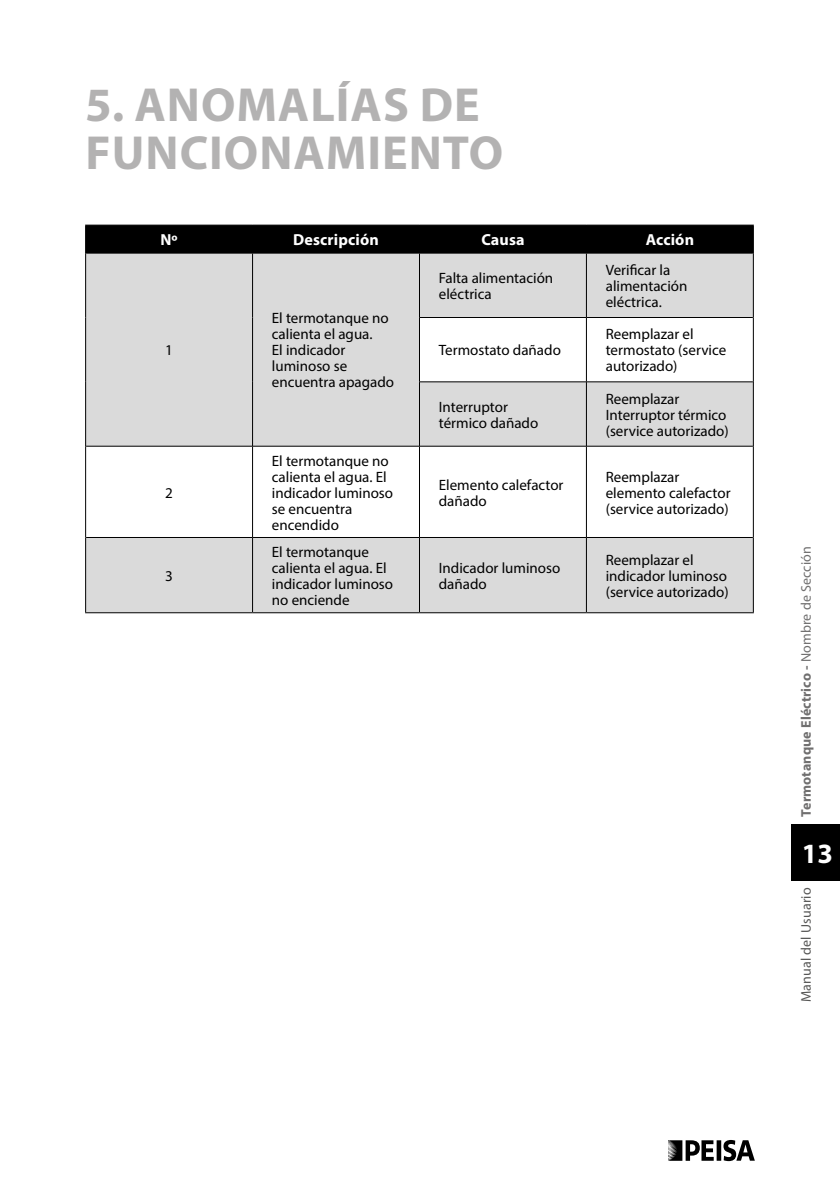
<style>
.page{position:relative;width:840px;height:1191px;background:#fff}
.page>*{position:absolute;margin:0;border:0;box-sizing:border-box;transform-origin:0 0}
.t1{font:700 48px/48px "Myriad Pro";letter-spacing:.02em;color:#b3b2b2}
.t2{font:700 28px "Myriad Pro";color:#fff}
.t3{font:700 16px "Myriad Pro";letter-spacing:.01em;color:#fff}
.t4{font:15px/16px "Myriad Pro";color:#000}
.t5{font:700 14px "Myriad Pro";letter-spacing:.01em;color:#706f6f}
.t6{font:14px "Myriad Pro";letter-spacing:.01em;color:#575756}
.s1{font-weight:400}
</style>
<div class="page">
<div style="left:791px;top:824px;width:48px;height:56px;background:#000"></div>
<svg style="left:668px;top:1140px;width:86px;height:21px"></svg>
<svg style="left:86px;top:254px;width:666px;height:358px;fill:#dadada"></svg>
<hr style="left:86px;top:253px;width:166px;height:1px;background:#000">
<hr style="left:252px;top:253px;width:167px;height:1px;background:#000">
<hr style="left:419px;top:253px;width:167px;height:1px;background:#000">
<hr style="left:586px;top:253px;width:166px;height:1px;background:#000">
<hr style="left:252px;top:253px;width:1px;height:64px;background:#000">
<hr style="left:252px;top:317px;width:1px;height:65px;background:#000">
<hr style="left:252px;top:382px;width:1px;height:64px;background:#000">
<hr style="left:419px;top:253px;width:1px;height:64px;background:#000">
<hr style="left:585px;top:253px;width:1px;height:64px;background:#000">
<hr style="left:419px;top:317px;width:167px;height:1px;background:#000">
<hr style="left:419px;top:318px;width:1px;height:63px;background:#000">
<hr style="left:586px;top:317px;width:166px;height:1px;background:#000">
<hr style="left:585px;top:318px;width:1px;height:63px;background:#000">
<hr style="left:419px;top:381px;width:167px;height:1px;background:#000">
<hr style="left:419px;top:382px;width:1px;height:64px;background:#000">
<hr style="left:586px;top:381px;width:166px;height:1px;background:#000">
<hr style="left:585px;top:382px;width:1px;height:64px;background:#000">
<hr style="left:86px;top:446px;width:166px;height:1px;background:#000">
<hr style="left:252px;top:446px;width:167px;height:1px;background:#000">
<hr style="left:252px;top:446px;width:1px;height:91px;background:#000">
<hr style="left:419px;top:446px;width:167px;height:1px;background:#000">
<hr style="left:419px;top:446px;width:1px;height:91px;background:#000">
<hr style="left:586px;top:446px;width:166px;height:1px;background:#000">
<hr style="left:585px;top:446px;width:1px;height:91px;background:#000">
<hr style="left:86px;top:537px;width:166px;height:1px;background:#000">
<hr style="left:252px;top:537px;width:167px;height:1px;background:#000">
<hr style="left:252px;top:538px;width:1px;height:74px;background:#000">
<hr style="left:419px;top:537px;width:167px;height:1px;background:#000">
<hr style="left:419px;top:538px;width:1px;height:74px;background:#000">
<hr style="left:586px;top:537px;width:166px;height:1px;background:#000">
<hr style="left:585px;top:538px;width:1px;height:74px;background:#000">
<div style="left:85px;top:225px;width:668px;height:28px;background:#000"></div>
<hr style="left:85px;top:253px;width:1px;height:64px;background:#000">
<hr style="left:752px;top:253px;width:1px;height:64px;background:#000">
<hr style="left:85px;top:317px;width:1px;height:65px;background:#000">
<hr style="left:752px;top:317px;width:1px;height:65px;background:#000">
<hr style="left:85px;top:382px;width:1px;height:64px;background:#000">
<hr style="left:752px;top:382px;width:1px;height:64px;background:#000">
<hr style="left:85px;top:446px;width:1px;height:91px;background:#000">
<hr style="left:752px;top:446px;width:1px;height:91px;background:#000">
<hr style="left:85px;top:537px;width:1px;height:75px;background:#000">
<hr style="left:752px;top:537px;width:1px;height:75px;background:#000">
<hr style="left:85px;top:612px;width:167px;height:1px;background:#000">
<hr style="left:252px;top:612px;width:167px;height:1px;background:#000">
<hr style="left:419px;top:612px;width:167px;height:1px;background:#000">
<hr style="left:586px;top:612px;width:167px;height:1px;background:#000">
<h1 class="t1" style="left:85px;top:79px;width:419px">5. ANOMALÍAS DE<br>FUNCIONAMIENTO</h1>
<p class="t3" style="left:160px;top:229px;width:19px">Nº</p>
<p class="t3" style="left:293px;top:229px;width:87px">Descripción</p>
<p class="t3" style="left:481px;top:229px;width:45px">Causa</p>
<p class="t3" style="left:645px;top:229px;width:50px">Acción</p>
<p class="t4" style="left:165px;top:342px;width:9px">1</p>
<p class="t4" style="left:165px;top:484px;width:9px">2</p>
<p class="t4" style="left:165px;top:567px;width:9px">3</p>
<p class="t4" style="left:272px;top:310px;width:124px">El termotanque no calienta el agua.<br>El indicador luminoso se encuentra apagado</p>
<p class="t4" style="left:272px;top:452px;width:123px">El termotanque no calienta el agua. El indicador luminoso se encuentra encendido</p>
<p class="t4" style="left:272px;top:543px;width:123px">El termotanque calienta el agua. El indicador luminoso no enciende</p>
<p class="t4" style="left:438px;top:270px;width:116px">Falta alimentación eléctrica</p>
<p class="t4" style="left:605px;top:262px;width:83px">Verificar la alimentación eléctrica.</p>
<p class="t4" style="left:438px;top:342px;width:123px">Termostato dañado</p>
<p class="t4" style="left:605px;top:326px;width:122px">Reemplazar el termostato (service autorizado)</p>
<p class="t4" style="left:438px;top:398px;width:101px">Interruptor térmico dañado</p>
<p class="t4" style="left:605px;top:390px;width:124px">Reemplazar<br>Interruptor térmico (service autorizado)</p>
<p class="t4" style="left:438px;top:476px;width:126px">Elemento calefactor dañado</p>
<p class="t4" style="left:605px;top:468px;width:126px">Reemplazar elemento calefactor (service autorizado)</p>
<p class="t4" style="left:438px;top:559px;width:123px">Indicador luminoso dañado</p>
<p class="t4" style="left:605px;top:551px;width:124px">Reemplazar el indicador luminoso (service autorizado)</p>
<p class="t5" style="left:796px;top:816px;width:272px;rotate:-90deg">Termotanque Eléctrico - <span class="s1">Nombre de Sección</span></p>
<h2 class="t2" style="left:801px;top:835px;width:33px">13</h2>
<p class="t6" style="left:797px;top:1002px;width:116px;rotate:-90deg">Manual del Usuario</p>
</div>
